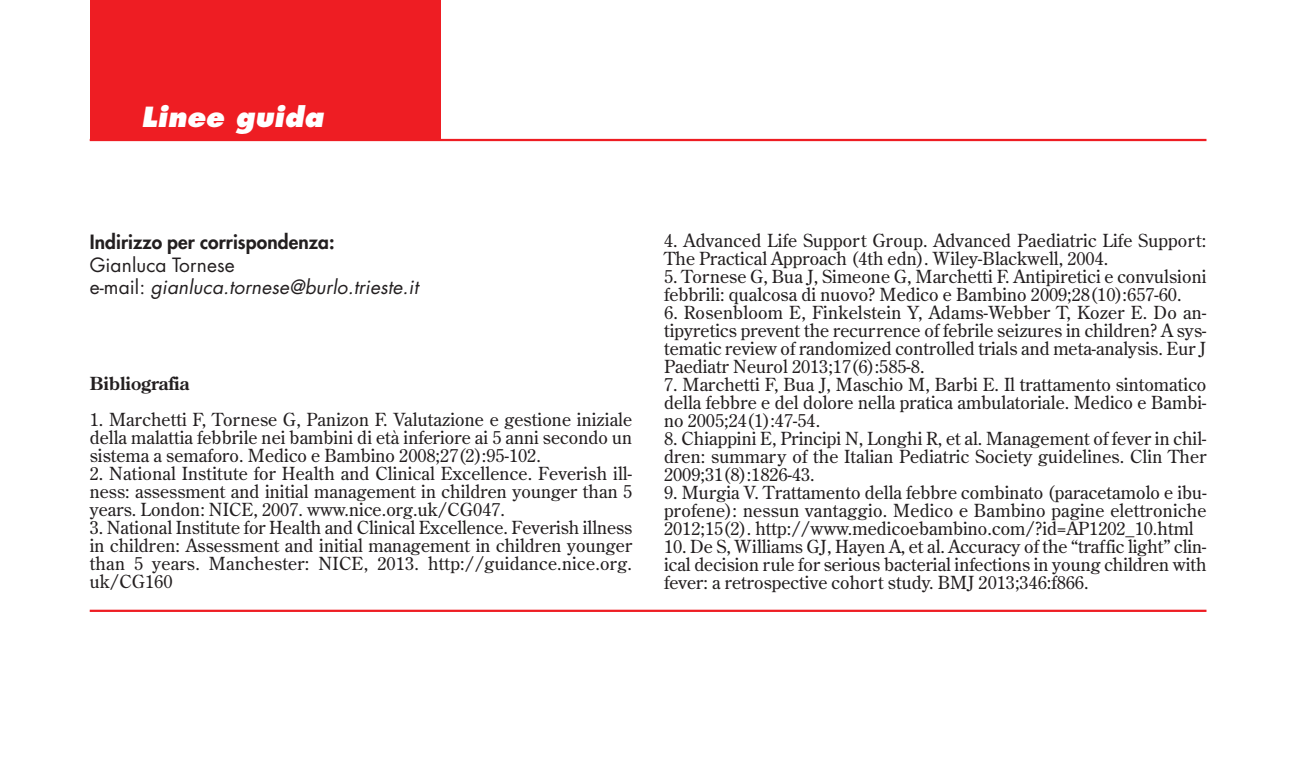
<style>
.page{position:relative;width:1308px;height:766px;background:#fff}
.page>*{position:absolute;margin:0;border:0;box-sizing:border-box;transform-origin:0 0}
.t1{font:italic 800 27px "Futura";color:#fff}
.t2{font:italic 19.12px/22.5px "Futura";color:#231f20}
.t3{font:800 19.12px "Futura";letter-spacing:.005em;color:#231f20}
.t4{font:18px/18px "Century Old Style";letter-spacing:.005em;color:#231f20;text-align:justify}
.t5{font:700 18px "Century Old Style";letter-spacing:.005em;color:#231f20}
.s1{font-style:normal}
</style>
<div class="page">
<div style="left:90px;top:0;width:350px;height:140px;background:#ee1d23"></div>
<hr style="left:90px;top:139px;width:1116px;height:2px;background:#ee1d23">
<hr style="left:90px;top:610px;width:1116px;height:2px;background:#ee1d23">
<h1 class="t1" style="left:141px;top:105px;width:188px">Linee guida</h1>
<p class="t3" style="left:90px;top:233px;width:246px">Indirizzo per corrispondenza:</p>
<p class="t2" style="left:90px;top:255px;width:333px"><span class="s1">Gianluca Tornese<br>e- m a i l :</span> gianluca.tornese@burlo.trieste.it</p>
<p class="t5" style="left:90px;top:377px;width:101px">Bibliografia</p>
<p class="t4" style="left:90px;top:412px;width:544px">1. Marchetti F, Tornese G, Panizon F. Valutazione e gestione iniziale della malattia febbrile nei bambini di età inferiore ai 5 anni secondo un sistema a semaforo. Medico e Bambino 2008;27(2):95-102.</p>
<p class="t4" style="left:90px;top:466px;width:544px">2. National Institute for Health and Clinical Excellence. Feverish ill&shy;ness: assessment and initial management in children younger than 5 years. London: NICE, 2007. www.nice.org.uk/CG047.</p>
<p class="t4" style="left:90px;top:520px;width:544px">3. National Institute for Health and Clinical Excellence. Feverish illness in children: Assessment and initial management in children younger than 5 years. Manchester: NICE, 2013. http://guidance.nice.org. uk/CG160</p>
<p class="t4" style="left:664px;top:233px;width:544px">4. Advanced Life Support Group. Advanced Paediatric Life Support:<br>The Practical Approach (4th edn). Wiley-Blackwell, 2004.</p>
<p class="t4" style="left:664px;top:269px;width:544px">5. Tornese G, Bua J, Simeone G, Marchetti F. Antipiretici e convulsioni febbrili: qualcosa di nuovo? Medico e Bambino 2009;28(10):657-60.</p>
<p class="t4" style="left:664px;top:305px;width:544px">6. Rosenbloom E, Finkelstein Y, Adams-Webber T, Kozer E. Do an&shy;tipyretics prevent the recurrence of febrile seizures in children? A sys&shy;tematic review of randomized controlled trials and meta-analysis. Eur J Paediatr Neurol 2013;17(6):585-8.</p>
<p class="t4" style="left:664px;top:377px;width:544px">7. Marchetti F, Bua J, Maschio M, Barbi E. Il trattamento sintomatico della febbre e del dolore nella pratica ambulatoriale. Medico e Bambi&shy;no 2005;24(1):47-54.</p>
<p class="t4" style="left:664px;top:431px;width:544px">8. Chiappini E, Principi N, Longhi R, et al. Management of fever in chil&shy;dren: summary of the Italian Pediatric Society guidelines. Clin Ther 2009;31(8):1826-43.</p>
<p class="t4" style="left:664px;top:485px;width:544px">9. Murgia V. Trattamento della febbre combinato (paracetamolo e ibu&shy;profene): nessun vantaggio. Medico e Bambino pagine elettroniche 2012;15(2). http://www.medicoebambino.com/?id=AP1202_10.html</p>
<p class="t4" style="left:664px;top:539px;width:544px">10. De S, Williams GJ, Hayen A, et al. Accuracy of the “traffic light” clin&shy;ical decision rule for serious bacterial infections in young children with fever: a retrospective cohort study. BMJ 2013;346:f866.</p>
</div>
